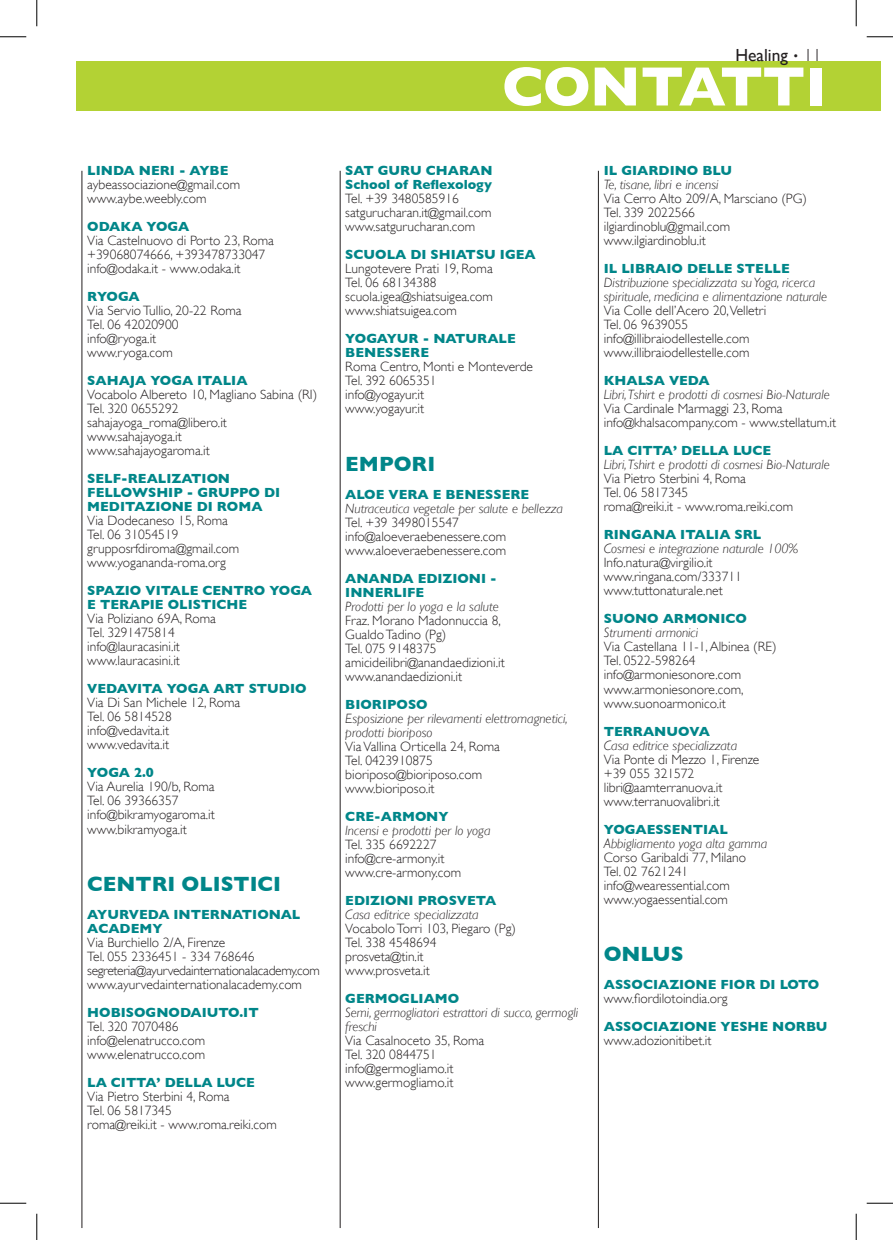
<style>
.page{position:relative;width:893px;height:1240px;background:#fff}
.page>*{position:absolute;margin:0;border:0;box-sizing:border-box;transform-origin:0 0}
.t1{font:700 56px "Gill Sans";color:#fff}
.t2{font:700 21px "Gill Sans";color:#008689}
.t3{font:17.5px "Gill Sans";color:#231f20}
.t4{font:300 13.47px/14px "Gill Sans";color:#231f20}
.t5{font:700 13.47px/14px "Gill Sans";color:#008689}
.t6{font:italic 300 13.47px/14px "Gill Sans";color:#231f20}
.s1{font-weight:300;font-size:12.25px}
.s2{font-weight:300}
</style>
<div class="page">
<div style="left:76px;top:62px;width:804px;height:49px;background:#b3d234"></div>
<hr style="left:81px;top:171px;width:1px;height:1056px;background:#231f20">
<hr style="left:339px;top:171px;width:1px;height:1056px;background:#231f20">
<hr style="left:597px;top:171px;width:1px;height:1056px;background:#231f20">
<svg style="left:0;top:36px;width:26px;height:1px"></svg>
<svg style="left:866px;top:36px;width:26px;height:1px"></svg>
<svg style="left:0;top:1202px;width:26px;height:1px"></svg>
<svg style="left:866px;top:1202px;width:26px;height:1px"></svg>
<svg style="left:36px;top:0;width:1px;height:26px"></svg>
<svg style="left:36px;top:1213px;width:1px;height:26px"></svg>
<svg style="left:855px;top:0;width:1px;height:26px"></svg>
<svg style="left:855px;top:1213px;width:1px;height:26px"></svg>
<p class="t5" style="left:87px;top:163px;width:142px">LINDA NERI - AYBE</p>
<p class="t4" style="left:87px;top:177px;width:154px">aybeassociazione@gmail.com www.aybe.weebly.com</p>
<p class="t5" style="left:87px;top:219px;width:104px">ODAKA YOGA</p>
<p class="t4" style="left:87px;top:233px;width:188px">Via Castelnuovo di Porto 23, Roma +39068074666, +393478733047 info@odaka.it - www.odaka.it</p>
<p class="t5" style="left:87px;top:289px;width:54px">RYOGA</p>
<p class="t4" style="left:87px;top:303px;width:156px">Via Servio Tullio, 20-22 Roma<br>Tel. 06 42020900 info@ryoga.it www.ryoga.com</p>
<p class="t5" style="left:87px;top:373px;width:162px">SAHAJA YOGA ITALIA</p>
<p class="t4" style="left:87px;top:387px;width:231px">Vocabolo Albereto 10, Magliano Sabina (RI)<br>Tel. 320 0655292 sahajayoga_roma@libero.it www.sahajayoga.it<br>www.sahajayogaroma.it</p>
<p class="t5" style="left:87px;top:471px;width:194px">SELF-REALIZATION<br>FELLOWSHIP - GRUPPO DI<br>MEDITAZIONE DI ROMA</p>
<p class="t4" style="left:87px;top:513px;width:153px">Via Dodecaneso 15, Roma<br>Tel. 06 31054519 grupposrfdiroma@gmail.com www.yogananda-roma.org</p>
<p class="t5" style="left:87px;top:583px;width:226px">SPAZIO VITALE CENTRO YOGA<br>E TERAPIE OLISTICHE</p>
<p class="t4" style="left:87px;top:611px;width:130px">Via Poliziano 69A, Roma<br>Tel. 3291475814 info@lauracasini.it www.lauracasini.it</p>
<p class="t5" style="left:87px;top:681px;width:221px">VEDAVITA YOGA ART STUDIO</p>
<p class="t4" style="left:87px;top:695px;width:154px">Via Di San Michele 12, Roma<br>Tel. 06 5814528 info@vedavita.it www.vedavita.it</p>
<p class="t5" style="left:87px;top:765px;width:68px">YOGA 2.0</p>
<p class="t4" style="left:87px;top:779px;width:129px">Via Aurelia 190/b, Roma<br>Tel. 06 39366357 info@bikramyogaroma.it www.bikramyoga.it</p>
<h2 class="t2" style="left:87px;top:871px;width:195px">CENTRI OLISTICI</h2>
<p class="t5" style="left:87px;top:907px;width:214px">AYURVEDA INTERNATIONAL<br>ACADEMY</p>
<p class="t4" style="left:87px;top:935px;width:234px">Via Burchiello 2/A, Firenze<br>Tel. 055 2336451 - 334 768646 segreteria@ayurvedainternationalacademy.com www.ayurvedainternationalacademy.com</p>
<p class="t5" style="left:87px;top:1005px;width:173px">HOBISOGNODAIUTO.IT</p>
<p class="t4" style="left:87px;top:1019px;width:119px">Tel. 320 7070486 info@elenatrucco.com www.elenatrucco.com</p>
<p class="t5" style="left:87px;top:1075px;width:169px">LA CITTA’ DELLA LUCE</p>
<p class="t4" style="left:87px;top:1089px;width:191px">Via Pietro Sterbini 4, Roma<br>Tel. 06 5817345<br>roma@reiki.it - www.roma.reiki.com</p>
<p class="t3" style="left:735px;top:45px;width:87px">Healing <span class="s1">•</span> <span class="s2">11</span></p>
<h1 class="t1" style="left:502px;top:54px;width:41px">contatti</h1>
<p class="t5" style="left:345px;top:163px;width:149px">SAT GURU CHARAN<br>School of Reflexology</p>
<p class="t4" style="left:345px;top:191px;width:148px">Tel. +39 3480585916 satgurucharan.it@gmail.com www.satgurucharan.com</p>
<p class="t5" style="left:345px;top:247px;width:192px">SCUOLA DI SHIATSU IGEA</p>
<p class="t4" style="left:345px;top:261px;width:149px">Lungotevere Prati 19, Roma<br>Tel. 06 68134388 scuola.igea@shiatsuigea.com www.shiatsuigea.com</p>
<p class="t5" style="left:345px;top:331px;width:172px">YOGAYUR - NATURALE<br>BENESSERE</p>
<p class="t4" style="left:345px;top:359px;width:189px">Roma Centro, Monti e Monteverde<br>Tel. 392 6065351<br>info@yogayur.it<br>www.yogayur.it</p>
<h2 class="t2" style="left:345px;top:451px;width:91px">EMPORI</h2>
<p class="t5" style="left:345px;top:487px;width:185px">ALOE VERA E BENESSERE</p>
<p class="t6" style="left:345px;top:501px;width:219px">Nutraceutica vegetale per salute e bellezza</p>
<p class="t4" style="left:345px;top:515px;width:162px">Tel. +39 3498015547 info@aloeveraebenessere.com www.aloeveraebenessere.com</p>
<p class="t5" style="left:345px;top:571px;width:153px">ANANDA EDIZIONI -<br>INNERLIFE</p>
<p class="t6" style="left:345px;top:599px;width:155px">Prodotti per lo yoga e la salute</p>
<p class="t4" style="left:345px;top:613px;width:161px">Fraz. Morano Madonnuccia 8,<br>Gualdo Tadino (Pg)<br>Tel. 075 9148375 amicideilibri@anandaedizioni.it www.anandaedizioni.it</p>
<p class="t5" style="left:345px;top:697px;width:84px">BIORIPOSO</p>
<p class="t6" style="left:345px;top:711px;width:224px">Esposizione per rilevamenti elettromagnetici, prodotti bioriposo</p>
<p class="t4" style="left:345px;top:739px;width:156px">Via Vallina Orticella 24, Roma<br>Tel. 0423910875 bioriposo@bioriposo.com www.bioriposo.it</p>
<p class="t5" style="left:345px;top:809px;width:105px">CRE-ARMONY</p>
<p class="t6" style="left:345px;top:823px;width:147px">Incensi e prodotti per lo yoga</p>
<p class="t4" style="left:345px;top:837px;width:117px">Tel. 335 6692227 info@cre-armony.it www.cre-armony.com</p>
<p class="t5" style="left:345px;top:893px;width:152px">EDIZIONI PROSVETA</p>
<p class="t6" style="left:345px;top:907px;width:135px">Casa editrice specializzata</p>
<p class="t4" style="left:345px;top:921px;width:172px">Vocabolo Torri 103, Piegaro (Pg)<br>Tel. 338 4548694 prosveta@tin.it<br>www.prosveta.it</p>
<p class="t5" style="left:345px;top:991px;width:115px">GERMOGLIAMO</p>
<p class="t6" style="left:345px;top:1005px;width:234px">Semi, germogliatori estrattori di succo, germogli freschi</p>
<p class="t4" style="left:345px;top:1033px;width:140px">Via Casalnoceto 35, Roma<br>Tel. 320 0844751 info@germogliamo.it www.germogliamo.it</p>
<p class="t5" style="left:603px;top:163px;width:130px">IL GIARDINO BLU</p>
<p class="t6" style="left:603px;top:178px;width:116px">Te, tisane, libri e incensi</p>
<p class="t4" style="left:603px;top:192px;width:205px">Via Cerro Alto 209/A, Marsciano (PG)<br>Tel. 339 2022566 ilgiardinoblu@gmail.com www.ilgiardinoblu.it</p>
<p class="t5" style="left:603px;top:261px;width:187px">IL LIBRAIO DELLE STELLE</p>
<p class="t6" style="left:603px;top:276px;width:225px">Distribuzione specializzata su Yoga, ricerca spirituale, medicina e alimentazione naturale</p>
<p class="t4" style="left:603px;top:304px;width:164px">Via Colle dell’Acero 20,Velletri<br>Tel. 06 9639055 info@illibraiodellestelle.com www.illibraiodellestelle.com</p>
<p class="t5" style="left:603px;top:373px;width:107px">KHALSA VEDA</p>
<p class="t6" style="left:603px;top:388px;width:227px">Libri, Tshirt e prodotti di cosmesi Bio-Naturale</p>
<p class="t4" style="left:603px;top:402px;width:234px">Via Cardinale Marmaggi 23, Roma info@khalsacompany.com - www.stellatum.it</p>
<p class="t5" style="left:603px;top:443px;width:169px">LA CITTA’ DELLA LUCE</p>
<p class="t6" style="left:603px;top:458px;width:227px">Libri, Tshirt e prodotti di cosmesi Bio-Naturale</p>
<p class="t4" style="left:603px;top:472px;width:191px">Via Pietro Sterbini 4, Roma<br>Tel. 06 5817345<br>roma@reiki.it - www.roma.reiki.com</p>
<p class="t5" style="left:603px;top:527px;width:159px">RINGANA ITALIA SRL</p>
<p class="t6" style="left:603px;top:542px;width:195px">Cosmesi e integrazione naturale 100%</p>
<p class="t4" style="left:603px;top:556px;width:139px">I nfo.natura@virgilio.it www.ringana.com/333711 www.tuttonaturale.net</p>
<p class="t5" style="left:603px;top:611px;width:144px">SUONO ARMONICO</p>
<p class="t6" style="left:603px;top:626px;width:96px">Strumenti armonici</p>
<p class="t4" style="left:603px;top:640px;width:174px">Via Castellana 11-1, Albinea (RE)<br>Tel. 0522-598264 info@armoniesonore.com www.armoniesonore.com, www.suonoarmonico.it</p>
<p class="t5" style="left:603px;top:723px;width:107px">TERRANUOVA</p>
<p class="t6" style="left:603px;top:738px;width:135px">Casa editrice specializzata</p>
<p class="t4" style="left:603px;top:752px;width:157px">Via Ponte di Mezzo 1, Firenze +39 055 321572 libri@aamterranuova.it www.terranuovalibri.it</p>
<p class="t5" style="left:603px;top:821px;width:126px">YOGAESSENTIAL</p>
<p class="t6" style="left:603px;top:836px;width:165px">Abbigliamento yoga alta gamma</p>
<p class="t4" style="left:603px;top:850px;width:144px">Corso Garibaldi 77, Milano<br>Tel. 02 7621241 info@wearessential.com www.yogaessential.com</p>
<h2 class="t2" style="left:603px;top:941px;width:81px">ONLUS</h2>
<p class="t5" style="left:603px;top:977px;width:217px">ASSOCIAZIONE FIOR DI LOTO</p>
<p class="t4" style="left:603px;top:991px;width:125px">www.fiordilotoindia.org</p>
<p class="t5" style="left:603px;top:1019px;width:225px">ASSOCIAZIONE YESHE NORBU</p>
<p class="t4" style="left:603px;top:1033px;width:109px">www.adozionitibet.it</p>
</div>
